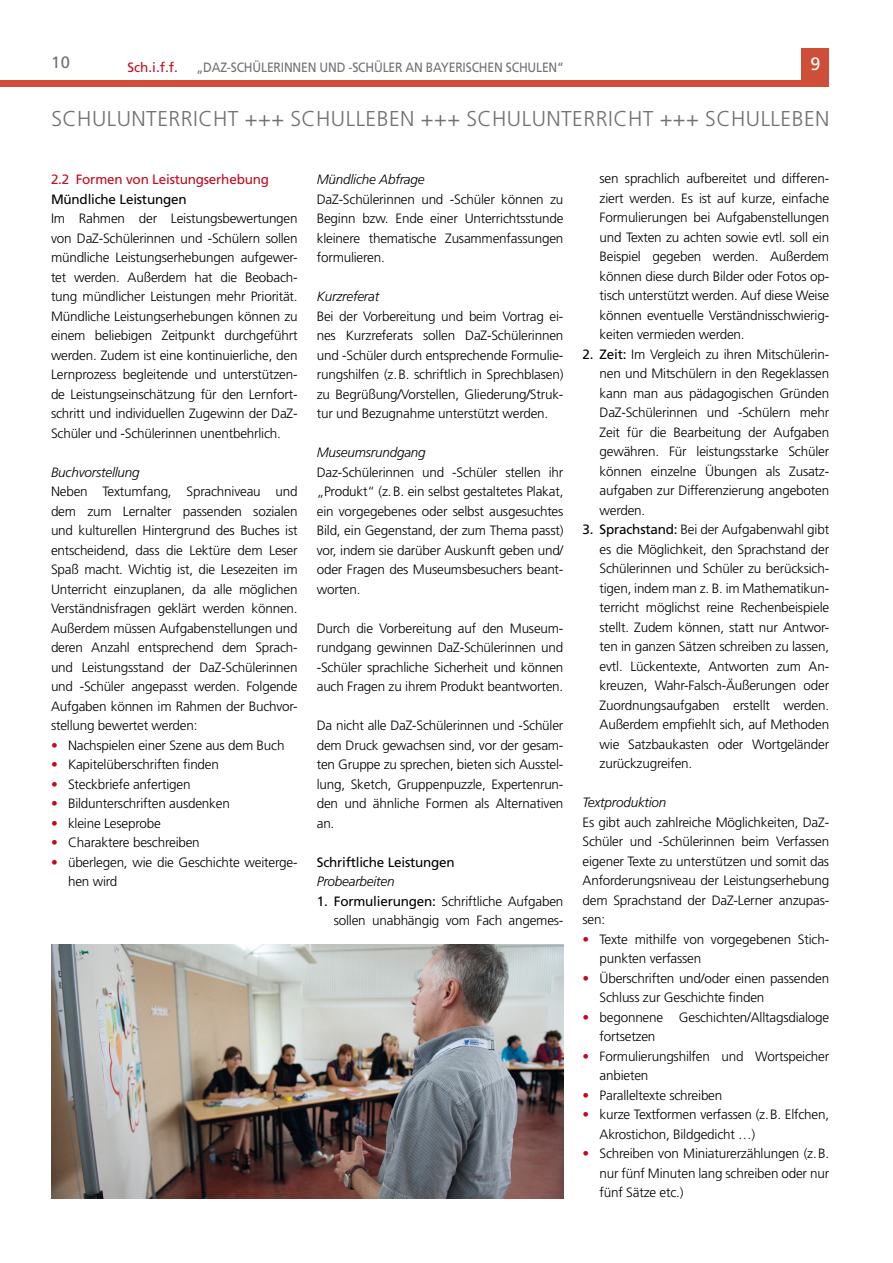
<style>
.page{position:relative;width:893px;height:1263px;background:#fff}
.page>*{position:absolute;margin:0;border:0;box-sizing:border-box;transform-origin:0 0}
.t1{font:300 21.45px "Frutiger LT Std";letter-spacing:.02em;color:#707172}
.t2{font:18px "Frutiger LT Std";color:#fff}
.t3{font:16.5px "Frutiger LT Std";color:#707172}
.t4{font:300 13.5px/19.5px "Frutiger LT Std";letter-spacing:-.015em;color:#000;text-align:justify}
.t5{font:italic 300 13.5px "Frutiger LT Std";letter-spacing:-.015em;color:#000}
.t6{font:13.5px "Frutiger LT Std";letter-spacing:-.015em;color:#707172;scale:.9 1}
.t7{font:13.5px "Frutiger LT Std";letter-spacing:-.015em;color:#000}
.t8{font:13.5px "Frutiger LT Std";letter-spacing:-.015em;color:#c50a1d}
.s1{color:#c50a1d}
.s2{font-weight:400}
</style>
<div class="page">
<div style="left:0;top:80px;width:829px;height:7px;background:#cf4e37"></div>
<div style="left:801px;top:49px;width:28px;height:38px;background:#cf4e37"></div>
<img style="left:51px;top:945px;width:512px;height:253px">
<p class="t3" style="left:51px;top:52px;width:20px">10</p>
<p class="t8" style="left:128px;top:60px;width:52px">Sch.i.f.f.</p>
<p class="t6" style="left:197px;top:60px;width:410px">„DAZ-SCHÜLERINNEN UND -SCHÜLER AN BAYERISCHEN SCHULEN“</p>
<h2 class="t2" style="left:810px;top:53px;width:12px">9</h2>
<h1 class="t1" style="left:51px;top:106px;width:780px">SCHULUNTERRICHT +++ SCHULLEBEN +++ SCHULUNTERRICHT +++ SCHULLEBEN</h1>
<p class="t8" style="left:51px;top:172px;width:220px">2.2 Formen von Leistungserhebung</p>
<p class="t7" style="left:51px;top:191px;width:137px">Mündliche Leistungen</p>
<p class="t4" style="left:51px;top:209px;width:248px">Im Rahmen der Leistungsbewertungen von DaZ-Schülerinnen und -Schülern sollen mündliche Leistungserhebungen aufgewer&shy;tet werden. Außerdem hat die Beobach&shy;tung mündlicher Leistungen mehr Priorität.<br>Mündliche Leistungserhebungen können zu einem beliebigen Zeitpunkt durchgeführt werden. Zudem ist eine kontinuierliche, den Lernprozess begleitende und unterstützen&shy;de Leistungseinschätzung für den Lernfort&shy;schritt und individuellen Zugewinn der DaZ-Schüler und -Schülerinnen unentbehrlich.</p>
<p class="t5" style="left:51px;top:465px;width:90px">Buchvorstellung</p>
<p class="t4" style="left:51px;top:482px;width:248px">Neben Textumfang, Sprachniveau und dem zum Lernalter passenden sozialen und kulturellen Hintergrund des Buches ist entscheidend, dass die Lektüre dem Leser Spaß macht. Wichtig ist, die Lesezeiten im Unterricht einzuplanen, da alle möglichen Verständnisfragen geklärt werden können.<br>Außerdem müssen Aufgabenstellungen und deren Anzahl entsprechend dem Sprach&shy;und Leistungsstand der DaZ-Schülerinnen und -Schüler angepasst werden. Folgende Aufgaben können im Rahmen der Buchvor&shy;stellung bewertet werden:</p>
<p class="t4" style="left:51px;top:736px;width:235px"><span class="s1">•</span> Nachspielen einer Szene aus dem Buch</p>
<p class="t4" style="left:51px;top:755px;width:169px"><span class="s1">•</span> Kapitelüberschriften finden</p>
<p class="t4" style="left:51px;top:775px;width:141px"><span class="s1">•</span> Steckbriefe anfertigen</p>
<p class="t4" style="left:51px;top:794px;width:180px"><span class="s1">•</span> Bildunterschriften ausdenken</p>
<p class="t4" style="left:51px;top:814px;width:111px"><span class="s1">•</span> kleine Leseprobe</p>
<p class="t4" style="left:51px;top:833px;width:150px"><span class="s1">•</span> Charaktere beschreiben</p>
<p class="t4" style="left:68px;top:853px;width:231px;text-indent:-17px"><span class="s1">•</span> überlegen, wie die Geschichte weiterge&shy;hen wird</p>
<p class="t5" style="left:317px;top:172px;width:109px">Mündliche Abfrage</p>
<p class="t4" style="left:317px;top:190px;width:248px">DaZ-Schülerinnen und -Schüler können zu Beginn bzw. Ende einer Unterrichtsstunde kleinere thematische Zusammenfassungen formulieren.</p>
<p class="t5" style="left:317px;top:289px;width:64px">Kurzreferat</p>
<p class="t4" style="left:317px;top:307px;width:248px">Bei der Vorbereitung und beim Vortrag ei&shy;nes Kurzreferats sollen DaZ-Schülerinnen und -Schüler durch entsprechende Formulie&shy;rungshilfen (z.B. schriftlich in Sprechblasen) zu Begrüßung/Vorstellen, Gliederung/Struk&shy;tur und Bezugnahme unterstützt werden.</p>
<p class="t5" style="left:317px;top:445px;width:110px">Museumsrundgang</p>
<p class="t4" style="left:317px;top:462px;width:248px">Daz-Schülerinnen und -Schüler stellen ihr „Produkt“ (z.B. ein selbst gestaltetes Plakat, ein vorgegebenes oder selbst ausgesuchtes Bild, ein Gegenstand, der zum Thema passt) vor, indem sie darüber Auskunft geben und/ oder Fragen des Museumsbesuchers beant&shy;worten.</p>
<p class="t4" style="left:317px;top:618px;width:248px">Durch die Vorbereitung auf den Museum&shy;rundgang gewinnen DaZ-Schülerinnen und -Schüler sprachliche Sicherheit und können auch Fragen zu ihrem Produkt beantworten.</p>
<p class="t4" style="left:317px;top:716px;width:248px">Da nicht alle DaZ-Schülerinnen und -Schüler dem Druck gewachsen sind, vor der gesam&shy;ten Gruppe zu sprechen, bieten sich Ausstel&shy;lung, Sketch, Gruppenpuzzle, Expertenrun&shy;den und ähnliche Formen als Alternativen an.</p>
<p class="t7" style="left:317px;top:854px;width:140px">Schriftliche Leistungen</p>
<p class="t5" style="left:317px;top:874px;width:79px">Probearbeiten</p>
<p class="t4" style="left:317px;top:891px;width:248px;text-align:right"><span class="s2">1. Formulierungen:</span> Schriftliche Aufgaben sollen unabhängig vom Fach angemes-</p>
<p class="t4" style="left:600px;top:169px;width:231px">sen sprachlich aufbereitet und differen&shy;ziert werden. Es ist auf kurze, einfache Formulierungen bei Aufgabenstellungen und Texten zu achten sowie evtl. soll ein Beispiel gegeben werden. Außerdem können diese durch Bilder oder Fotos op&shy;tisch unterstützt werden. Auf diese Weise können eventuelle Verständnisschwierig&shy;keiten vermieden werden.</p>
<p class="t4" style="left:600px;top:345px;width:231px;text-indent:-17px"><span class="s2">2. Zeit:</span> Im Vergleich zu ihren Mitschülerin&shy;nen und Mitschülern in den Regeklassen kann man aus pädagogischen Gründen DaZ-Schülerinnen und -Schülern mehr Zeit für die Bearbeitung der Aufgaben gewähren. Für leistungsstarke Schüler können einzelne Übungen als Zusatz&shy;aufgaben zur Differenzierung angeboten werden.</p>
<p class="t4" style="left:600px;top:520px;width:231px;text-indent:-17px"><span class="s2">3. Sprachstand:</span> Bei der Aufgabenwahl gibt es die Möglichkeit, den Sprachstand der Schülerinnen und Schüler zu berücksich&shy;tigen, indem man z. B. im Mathematikun&shy;terricht möglichst reine Rechenbeispiele stellt. Zudem können, statt nur Antwor&shy;ten in ganzen Sätzen schreiben zu lassen, evtl. Lückentexte, Antworten zum An&shy;kreuzen, Wahr-Falsch-Äußerungen oder Zuordnungsaufgaben erstellt werden.<br>Außerdem empfiehlt sich, auf Methoden wie Satzbaukasten oder Wortgeländer zurückzugreifen.</p>
<p class="t5" style="left:583px;top:795px;width:85px">Textproduktion</p>
<p class="t4" style="left:583px;top:812px;width:248px">Es gibt auch zahlreiche Möglichkeiten, DaZ-Schüler und -Schülerinnen beim Verfassen eigener Texte zu unterstützen und somit das Anforderungsniveau der Leistungserhebung dem Sprachstand der DaZ-Lerner anzupas&shy;sen:</p>
<p class="t4" style="left:600px;top:929px;width:231px;text-indent:-17px"><span class="s1">•</span> Texte mithilfe von vorgegebenen Stich&shy;punkten verfassen</p>
<p class="t4" style="left:600px;top:968px;width:231px;text-indent:-17px"><span class="s1">•</span> Überschriften und/oder einen passenden<br>Schluss zur Geschichte finden</p>
<p class="t4" style="left:600px;top:1007px;width:231px;text-indent:-17px"><span class="s1">•</span> begonnene Geschichten/Alltagsdialoge fortsetzen</p>
<p class="t4" style="left:600px;top:1046px;width:231px;text-indent:-17px"><span class="s1">•</span> Formulierungshilfen und Wortspeicher anbieten</p>
<p class="t4" style="left:583px;top:1085px;width:141px"><span class="s1">•</span> Paralleltexte schreiben</p>
<p class="t4" style="left:600px;top:1105px;width:231px;text-indent:-17px"><span class="s1">•</span> kurze Textformen verfassen (z.B. Elfchen,<br>Akrostichon, Bildgedicht …)</p>
<p class="t4" style="left:600px;top:1144px;width:231px;text-indent:-17px"><span class="s1">•</span> Schreiben von Miniaturerzählungen (z.B. nur fünf Minuten lang schreiben oder nur fünf Sätze etc.)</p>
</div>
